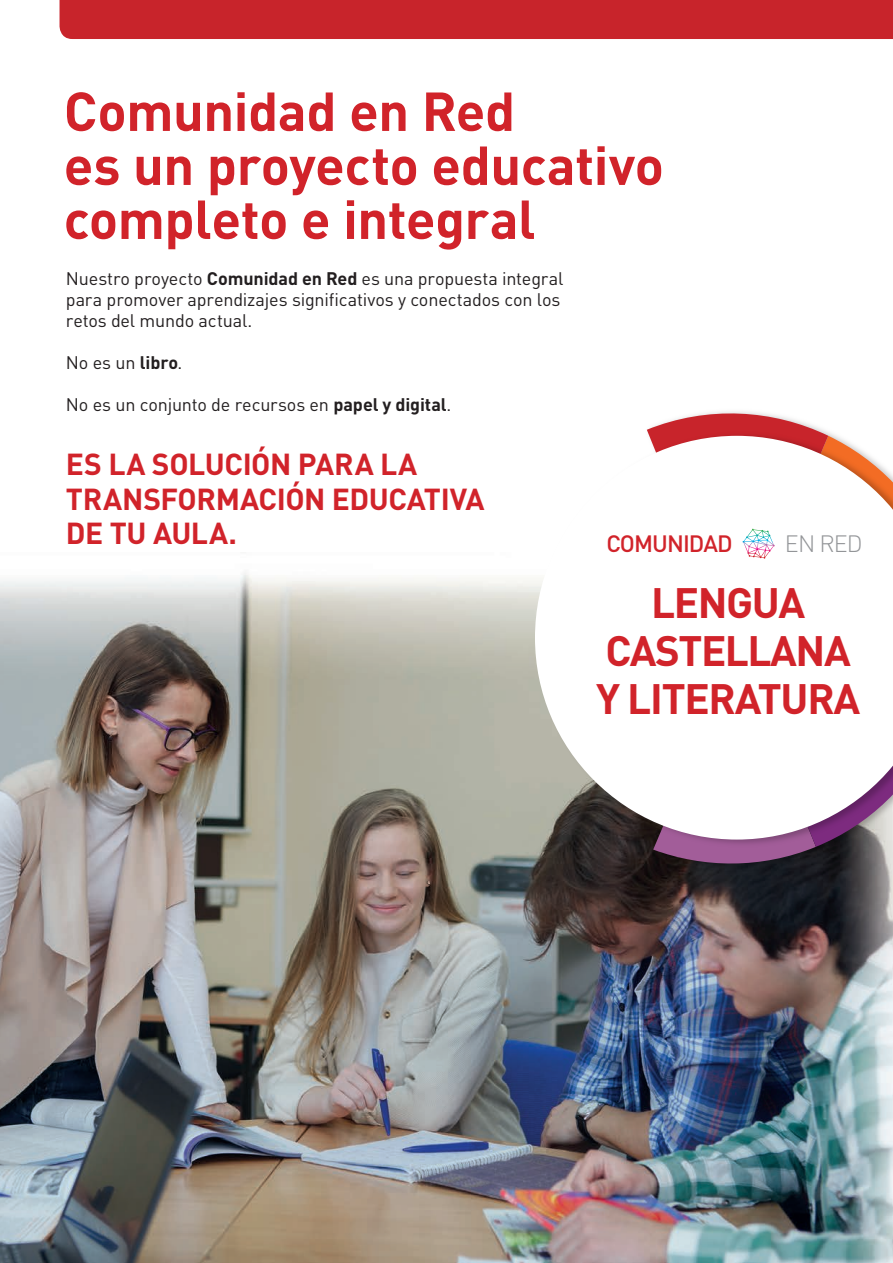
<style>
.page{position:relative;width:893px;height:1263px;background:#fff}
.page>*{position:absolute;margin:0;border:0;box-sizing:border-box;transform-origin:0 0}
.Titular{font:700 54px/54px "DIN";letter-spacing:-.01em;color:#d1232a}
.t1{font:700 42px "DIN";letter-spacing:-.035em;color:#d1232a}
.Cuerpo_texto{font:700 30px/34.5px "DIN";letter-spacing:-.015em;color:#d1232a}
.t2{font:500 23.4px "DIN Pro";letter-spacing:-.04em;color:#d1232a}
.t3{font:300 23.4px "DIN Pro";color:#939598}
.Cuerpo_texto-2{font:18px/21px "DIN";letter-spacing:-.01em;color:#231f20}
.s1{font-weight:700}
</style>
<div class="page">
<div style="left:60px;top:0;width:833px;height:39px;background:#c8242b"></div>
<img style="left:0;top:572px;width:893px;height:691px">
<svg style="left:535px;top:572px;width:112px;height:267px"></svg>
<svg style="left:647px;top:411px;width:246px;height:458px"></svg>
<p class="Titular" style="left:64px;top:82px;width:453px">Comunidad en Red</p>
<p class="Titular" style="left:64px;top:136px;width:602px">es un proyecto educativo completo e integral</p>
<p class="Cuerpo_texto-2" style="left:66px;top:268px;width:499px">Nuestro proyecto <span class="s1">Comunidad en Red</span> es una propuesta integral para promover aprendizajes significativos y conectados con los retos del mundo actual.</p>
<p class="Cuerpo_texto-2" style="left:66px;top:352px;width:118px">No es un <span class="s1">libro</span>.</p>
<p class="Cuerpo_texto-2" style="left:66px;top:394px;width:387px">No es un conjunto de recursos en <span class="s1">papel y digital</span>.</p>
<p class="Cuerpo_texto" style="left:66px;top:446px;width:420px">ES LA SOLUCIÓN PARA LA<br>TRANSFORMACIÓN EDUCATIVA<br>DE TU AULA.</p>
<p class="t2" style="left:606px;top:524px;width:128px">COMUNIDAD</p>
<p class="t3" style="left:785px;top:525px;width:79px">EN RED</p>
<p class="t1" style="left:651px;top:575px;width:156px">LENGUA</p>
<p class="t1" style="left:606px;top:623px;width:247px">CASTELLANA</p>
<p class="t1" style="left:596px;top:671px;width:266px">Y LITERATURA</p>
</div>
